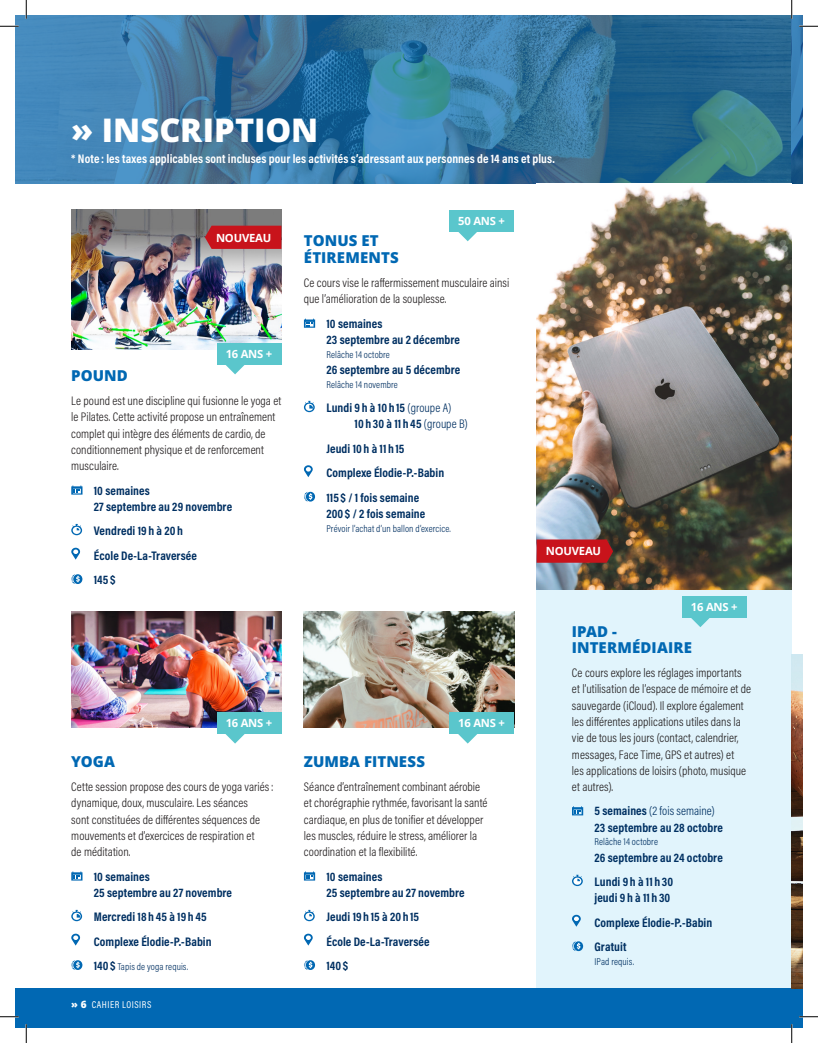
<style>
.page{position:relative;width:818px;height:1043px;background:#fff}
.page>*{position:absolute;margin:0;border:0;box-sizing:border-box;transform-origin:0 0}
.t1{font:800 32.5px "Open Sans";color:#fff}
.Titre_Activité{font:800 15px/16.2px "Open Sans";letter-spacing:.005em;color:#0168b3}
.liste_activite{font:300 12.5px/16.2px "Acumin Pro Cond";letter-spacing:.005em;color:#231f20}
.liste_activite-2{font:700 12.5px/16.2px "Acumin Pro Cond";letter-spacing:.005em;color:#003062}
.Texte{font:700 12.5px "Acumin Pro Cond";letter-spacing:.005em;color:#fff}
.titre_activité{font:700 11.25px "Open Sans";letter-spacing:-.02em;color:#fff}
.liste_activite-3{font:300 10px "Acumin Pro Cond";letter-spacing:.01em;color:#003062}
.t2{font:10px "Acumin Pro Cond";letter-spacing:.055em;color:#fff}
.s1{font-weight:300}
.s2{font-weight:700;font-size:12.5px}
.s3{font-family:"Open Sans";font-weight:800}
</style>
<div class="page">
<div style="left:536px;top:589px;width:255px;height:399px;background:#e1f4fc"></div>
<img style="left:71px;top:611px;width:210px;height:117px">
<img style="left:15px;top:15px;width:776px;height:169px">
<svg style="left:791px;top:15px;width:11px;height:169px;fill:#3a82b8"></svg>
<div style="left:15px;top:988px;width:776px;height:40px;background:#0168b3"></div>
<svg style="left:304px;top:318px;width:11px;height:10px"></svg>
<svg style="left:304px;top:402px;width:11px;height:10px"></svg>
<svg style="left:305px;top:404px;width:8px;height:7px"></svg>
<svg style="left:305px;top:401px;width:8px;height:7px"></svg>
<svg style="left:304px;top:465px;width:9px;height:12px"></svg>
<svg style="left:306px;top:492px;width:9px;height:9px"></svg>
<svg style="left:304px;top:492px;width:8px;height:9px"></svg>
<svg style="left:71px;top:871px;width:11px;height:9px"></svg>
<svg style="left:71px;top:911px;width:11px;height:10px"></svg>
<svg style="left:72px;top:909px;width:9px;height:8px"></svg>
<svg style="left:71px;top:933px;width:9px;height:12px"></svg>
<svg style="left:73px;top:960px;width:9px;height:10px"></svg>
<svg style="left:71px;top:960px;width:9px;height:10px"></svg>
<svg style="left:572px;top:806px;width:11px;height:9px"></svg>
<svg style="left:572px;top:876px;width:10px;height:10px"></svg>
<svg style="left:573px;top:877px;width:8px;height:7px"></svg>
<svg style="left:573px;top:874px;width:8px;height:7px"></svg>
<svg style="left:572px;top:914px;width:8px;height:12px"></svg>
<svg style="left:574px;top:941px;width:9px;height:10px"></svg>
<svg style="left:572px;top:941px;width:8px;height:10px"></svg>
<div style="left:449px;top:210px;width:65px;height:21px;background:#5ac6cc"></div>
<svg style="left:456px;top:231px;width:23px;height:10px"></svg>
<div style="left:216px;top:712px;width:65px;height:21px;background:#5ac6cc"></div>
<svg style="left:224px;top:733px;width:22px;height:10px"></svg>
<div style="left:681px;top:596px;width:65px;height:21px;background:#5ac6cc"></div>
<svg style="left:689px;top:617px;width:22px;height:10px"></svg>
<div style="left:791px;top:988px;width:11px;height:40px;background:#0168b3"></div>
<img style="left:791px;top:654px;width:11px;height:334px">
<img style="left:71px;top:210px;width:210px;height:139px">
<svg style="left:71px;top:485px;width:11px;height:9px"></svg>
<svg style="left:71px;top:525px;width:11px;height:10px"></svg>
<svg style="left:73px;top:527px;width:8px;height:7px"></svg>
<svg style="left:72px;top:524px;width:9px;height:6px"></svg>
<svg style="left:71px;top:547px;width:9px;height:12px"></svg>
<svg style="left:73px;top:574px;width:9px;height:10px"></svg>
<svg style="left:71px;top:574px;width:9px;height:10px"></svg>
<div style="left:216px;top:343px;width:65px;height:21px;background:#5ac6cc"></div>
<svg style="left:224px;top:364px;width:22px;height:10px"></svg>
<img style="left:304px;top:611px;width:210px;height:117px">
<svg style="left:304px;top:871px;width:11px;height:9px"></svg>
<svg style="left:304px;top:911px;width:11px;height:10px"></svg>
<svg style="left:305px;top:912px;width:8px;height:7px"></svg>
<svg style="left:305px;top:909px;width:8px;height:7px"></svg>
<svg style="left:304px;top:933px;width:9px;height:12px"></svg>
<svg style="left:306px;top:960px;width:9px;height:10px"></svg>
<svg style="left:304px;top:960px;width:8px;height:10px"></svg>
<div style="left:449px;top:712px;width:65px;height:21px;background:#5ac6cc"></div>
<svg style="left:456px;top:733px;width:23px;height:10px"></svg>
<svg style="left:205px;top:226px;width:76px;height:23px"></svg>
<img style="left:536px;top:186px;width:255px;height:403px">
<svg style="left:536px;top:539px;width:77px;height:23px"></svg>
<svg style="left:0;top:25px;width:19px;height:2px"></svg>
<svg style="left:799px;top:25px;width:19px;height:2px"></svg>
<svg style="left:0;top:1015px;width:19px;height:2px"></svg>
<svg style="left:799px;top:1015px;width:19px;height:2px"></svg>
<svg style="left:25px;top:0;width:2px;height:19px"></svg>
<svg style="left:25px;top:1024px;width:2px;height:18px"></svg>
<svg style="left:790px;top:0;width:2px;height:19px"></svg>
<svg style="left:790px;top:1024px;width:2px;height:18px"></svg>
<p class="t1" style="left:71px;top:105px;width:248px">» INSCRIPTION</p>
<p class="Texte" style="left:71px;top:151px;width:485px">* Note : les taxes applicables sont incluses pour les activités s’adressant aux personnes de 14 ans et plus.</p>
<p class="titre_activité" style="left:216px;top:229px;width:57px">NOUVEAU</p>
<p class="titre_activité" style="left:226px;top:346px;width:48px">16 ANS +</p>
<p class="Titre_Activité" style="left:71px;top:366px;width:58px">POUND</p>
<p class="liste_activite" style="left:71px;top:392px;width:211px">Le pound est une discipline qui fusionne le yoga et le Pilates. Cette activité propose un entraînement complet qui intègre des éléments de cardio, de conditionnement physique et de renforcement musculaire.</p>
<p class="liste_activite-2" style="left:94px;top:482px;width:140px">10 semaines<br>27 septembre au 29 novembre</p>
<p class="liste_activite-2" style="left:94px;top:522px;width:91px">Vendredi 19 h à 20 h</p>
<p class="liste_activite-2" style="left:94px;top:547px;width:105px">École De-La-Traversée</p>
<p class="liste_activite-2" style="left:94px;top:571px;width:23px">145$</p>
<p class="titre_activité" style="left:458px;top:213px;width:48px">50 ANS +</p>
<p class="Titre_Activité" style="left:304px;top:232px;width:96px">TONUS ET<br>ÉTIREMENTS</p>
<p class="liste_activite" style="left:304px;top:274px;width:207px">Ce cours vise le raffermissement musculaire ainsi que l’amélioration de la souplesse.</p>
<p class="liste_activite-2" style="left:326px;top:315px;width:135px">10 semaines<br>23 septembre au 2 décembre</p>
<p class="liste_activite-3" style="left:326px;top:348px;width:65px">Relâche 14 octobre</p>
<p class="liste_activite-2" style="left:326px;top:361px;width:135px">26 septembre au 5 décembre</p>
<p class="liste_activite-3" style="left:326px;top:378px;width:73px">Relâche 14 novembre</p>
<p class="liste_activite-2" style="left:354px;top:399px;width:114px;text-indent:-28px">Lundi 9 h à 10 h 15 <span class="s1">(groupe A)<br></span>10 h 30 à 11 h 45 <span class="s1">(groupe B)</span></p>
<p class="liste_activite-2" style="left:326px;top:440px;width:80px">Jeudi 10 h à 11 h 15</p>
<p class="liste_activite-2" style="left:326px;top:464px;width:119px">Complexe Élodie-P.-Babin</p>
<p class="liste_activite-2" style="left:326px;top:489px;width:100px">115 $ / 1 fois semaine<br>200 $ / 2 fois semaine</p>
<p class="liste_activite-3" style="left:326px;top:522px;width:126px">Prévoir l’achat d’un ballon d’exercice.</p>
<p class="titre_activité" style="left:226px;top:715px;width:48px">16 ANS +</p>
<p class="Titre_Activité" style="left:71px;top:752px;width:45px">YOGA</p>
<p class="liste_activite" style="left:71px;top:778px;width:203px">Cette session propose des cours de yoga variés: dynamique, doux, musculaire. Les séances<br>sont constituées de différentes séquences de mouvements et d’exercices de respiration et<br>de méditation.</p>
<p class="liste_activite-2" style="left:94px;top:867px;width:140px">10 semaines<br>25 septembre au 27 novembre</p>
<p class="liste_activite-2" style="left:94px;top:908px;width:114px">Mercredi 18 h 45 à 19 h 45</p>
<p class="liste_activite-2" style="left:94px;top:932px;width:119px">Complexe Élodie-P.-Babin</p>
<p class="liste_activite-3" style="left:94px;top:960px;width:96px"><span class="s2">140 $</span> Tapis de yoga requis.</p>
<p class="t2" style="left:71px;top:998px;width:82px"><span class="s3">» 6</span> CAHIER LOISIRS</p>
<p class="titre_activité" style="left:458px;top:715px;width:48px">16 ANS +</p>
<p class="Titre_Activité" style="left:304px;top:752px;width:123px">ZUMBA FITNESS</p>
<p class="liste_activite" style="left:304px;top:778px;width:185px">Séance d’entraînement combinant aérobie et chorégraphie rythmée, favorisant la santé cardiaque, en plus de tonifier et développer les muscles, réduire le stress, améliorer la coordination et la flexibilité.</p>
<p class="liste_activite-2" style="left:326px;top:867px;width:140px">10 semaines<br>25 septembre au 27 novembre</p>
<p class="liste_activite-2" style="left:326px;top:908px;width:94px">Jeudi 19 h 15 à 20 h 15</p>
<p class="liste_activite-2" style="left:326px;top:932px;width:105px">École De-La-Traversée</p>
<p class="liste_activite-2" style="left:326px;top:957px;width:23px">140$</p>
<p class="titre_activité" style="left:546px;top:543px;width:57px">NOUVEAU</p>
<p class="titre_activité" style="left:691px;top:599px;width:48px">16 ANS +</p>
<p class="Titre_Activité" style="left:572px;top:622px;width:121px">IPAD -<br>INTERMÉDIAIRE</p>
<p class="liste_activite" style="left:572px;top:664px;width:180px">Ce cours explore les réglages importants et l’utilisation de l’espace de mémoire et de sauvegarde (iCloud). Il explore également les différentes applications utiles dans la vie de tous les jours (contact, calendrier, messages, Face Time, GPS et autres) et<br>les applications de loisirs (photo, musique et autres).</p>
<p class="liste_activite-2" style="left:594px;top:802px;width:130px">5 semaines <span class="s1">(2 fois semaine)<br></span>23 septembre au 28 octobre</p>
<p class="liste_activite-3" style="left:594px;top:835px;width:65px">Relâche 14 octobre</p>
<p class="liste_activite-2" style="left:594px;top:849px;width:130px">26 septembre au 24 octobre</p>
<p class="liste_activite-2" style="left:594px;top:873px;width:80px">Lundi 9 h à 11 h 30 jeudi 9 h à 11 h 30</p>
<p class="liste_activite-2" style="left:594px;top:914px;width:119px">Complexe Élodie-P.-Babin</p>
<p class="liste_activite-2" style="left:594px;top:938px;width:33px">Gratuit</p>
<p class="liste_activite-3" style="left:594px;top:955px;width:41px">IPad requis.</p>
</div>
